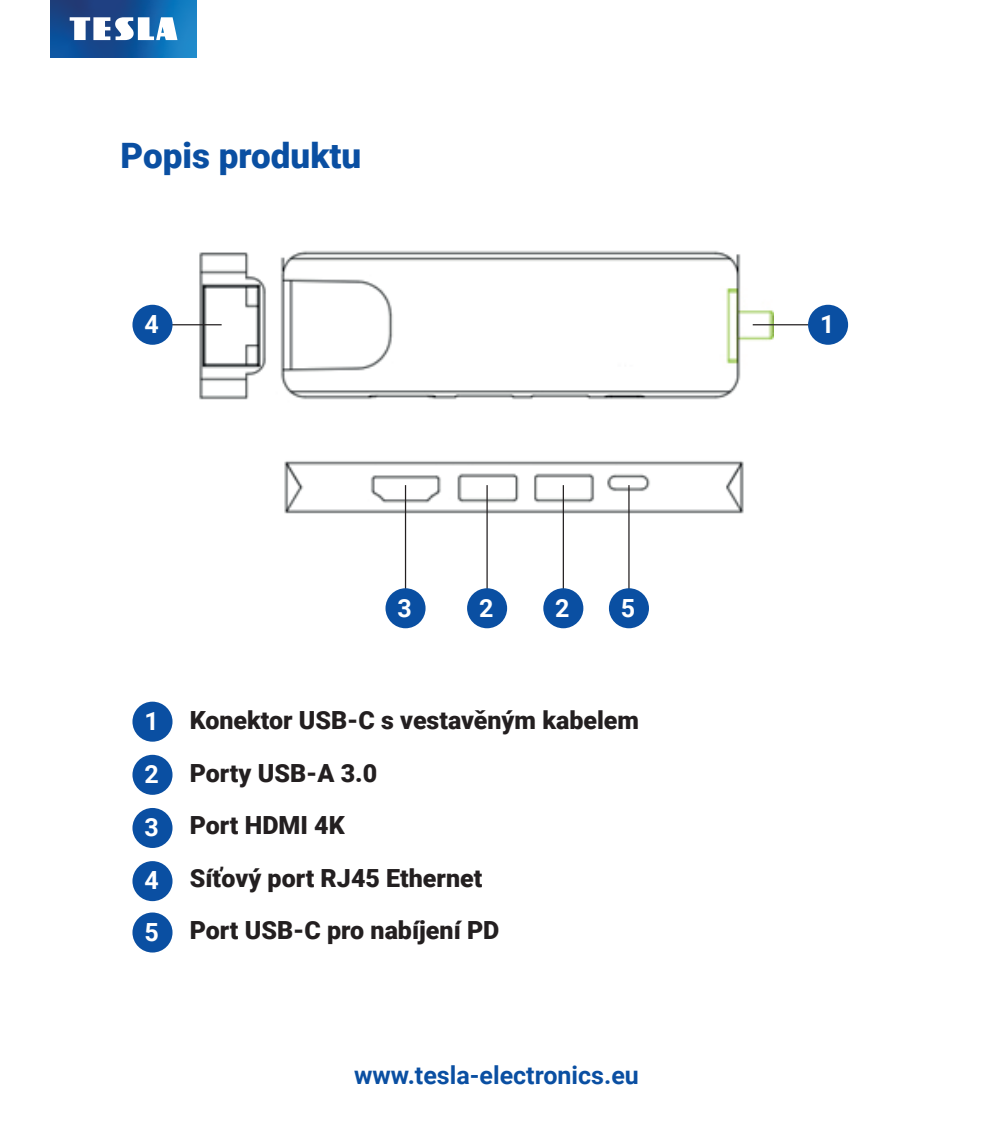
<style>
.page{position:relative;width:993px;height:1134px;background:#fff}
.page>*{position:absolute;margin:0;border:0;box-sizing:border-box;transform-origin:0 0}
.t1{font:900 35px "Roboto";color:#0a4fa2}
.t2{font:900 25px "Roboto";color:#231f20}
.t3{font:700 25px "Roboto";color:#0a4fa2}
.t4{font:700 25px/53.2px "Roboto";color:#fff;text-align:justify}
.s1{font-weight:700;color:#fff}
</style>
<div class="page">
<img style="left:162px;top:250px;width:611px;height:280px">
<hr style="left:752px;top:324px;width:60px;height:1px;background:#231f20">
<div style="left:807px;top:305px;width:40px;height:40px;background:#0a4fa2;border-radius:50%"></div>
<hr style="left:562px;top:485px;width:1px;height:112px;background:#231f20">
<div style="left:543px;top:588px;width:40px;height:40px;background:#0a4fa2;border-radius:50%"></div>
<hr style="left:486px;top:485px;width:1px;height:112px;background:#231f20">
<div style="left:467px;top:588px;width:40px;height:40px;background:#0a4fa2;border-radius:50%"></div>
<hr style="left:405px;top:485px;width:1px;height:112px;background:#231f20">
<div style="left:385px;top:588px;width:40px;height:40px;background:#0a4fa2;border-radius:50%"></div>
<hr style="left:628px;top:485px;width:1px;height:112px;background:#231f20">
<div style="left:608px;top:588px;width:40px;height:40px;background:#0a4fa2;border-radius:50%"></div>
<hr style="left:151px;top:324px;width:70px;height:1px;background:#231f20">
<div style="left:132px;top:305px;width:40px;height:40px;background:#0a4fa2;border-radius:50%"></div>
<div style="left:132px;top:702px;width:40px;height:40px;background:#0a4fa2;border-radius:50%"></div>
<div style="left:132px;top:755px;width:40px;height:40px;background:#0a4fa2;border-radius:50%"></div>
<div style="left:132px;top:808px;width:40px;height:40px;background:#0a4fa2;border-radius:50%"></div>
<div style="left:132px;top:861px;width:40px;height:40px;background:#0a4fa2;border-radius:50%"></div>
<div style="left:132px;top:912px;width:40px;height:40px;background:#0a4fa2;border-radius:50%"></div>
<svg style="left:50px;top:0;width:147px;height:58px;background:#155a9e"></svg>
<svg style="left:70px;top:17px;width:107px;height:23px"></svg>
<h1 class="t1" style="left:120px;top:131px;width:242px">Popis produktu</h1>
<p class="t4" style="left:144px;top:297px;width:16px">4</p>
<p class="t4" style="left:397px;top:580px;width:16px">3</p>
<p class="t4" style="left:479px;top:580px;width:16px">2</p>
<p class="t4" style="left:555px;top:580px;width:16px">2</p>
<p class="t4" style="left:620px;top:580px;width:16px">5</p>
<p class="t4" style="left:144px;top:693px;width:16px">1<br>2<br>3<br>4</p>
<p class="t2" style="left:190px;top:703px;width:450px">Konektor USB-C s vestavěným kabelem</p>
<p class="t2" style="left:190px;top:755px;width:189px">Porty USB-A 3.0</p>
<p class="t2" style="left:190px;top:808px;width:156px">Port HDMI 4K</p>
<p class="t2" style="left:190px;top:860px;width:294px">Síťový port RJ45 Ethernet</p>
<p class="t2" style="left:144px;top:913px;width:356px"><span class="s1">5</span> Port USB-C pro nabíjení PD</p>
<p class="t3" style="left:354px;top:1057px;width:286px">www.tesla-electronics.eu</p>
<p class="t4" style="left:819px;top:297px;width:16px">1</p>
</div>
